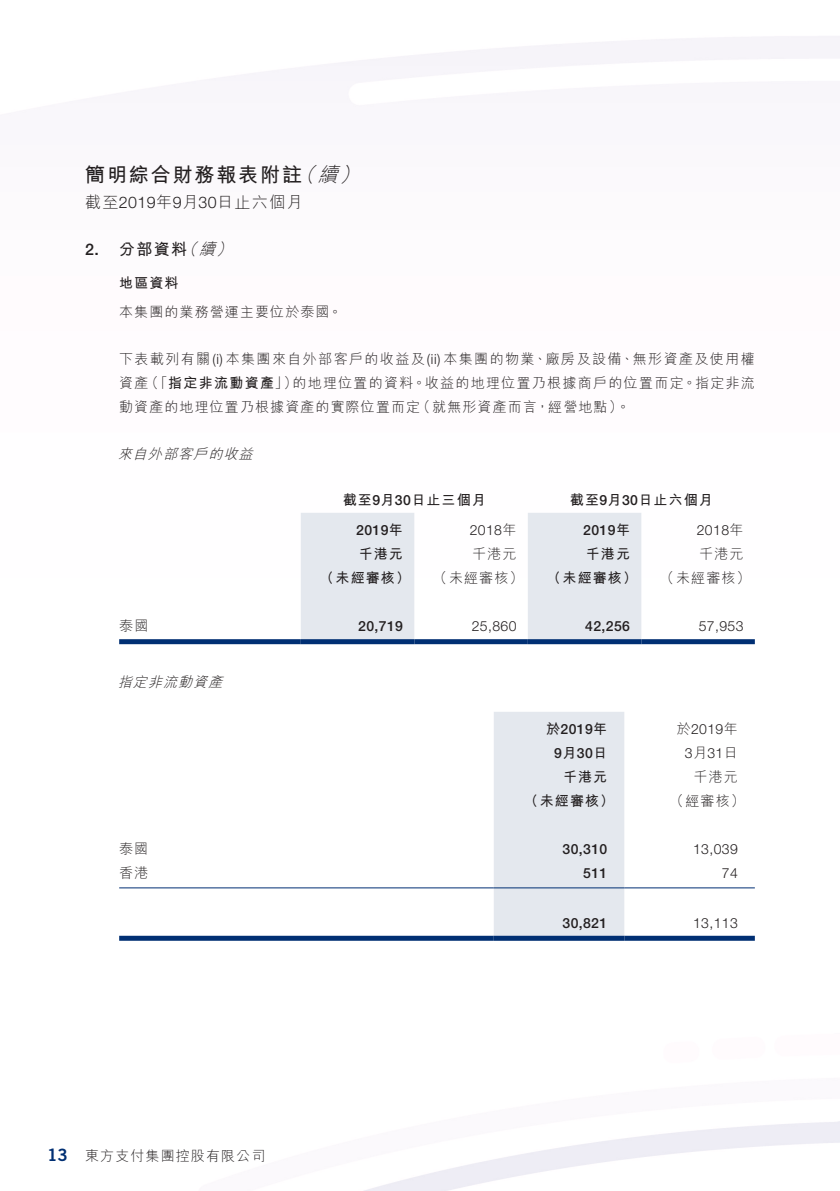
<style>
.page{position:relative;width:840px;height:1191px;background:#fff}
.page>*{position:absolute;margin:0;border:0;box-sizing:border-box;transform-origin:0 0}
.t1{font:700 20px "M Hei HK";letter-spacing:.095em;color:#231f20}
.t2{font:italic 300 20px "M Hei HK";color:#231f20}
.t3{font:17px "Trade Gothic LT Std Bd 2";color:#002f73}
.t4{font:300 16px "M Hei HK";letter-spacing:.08em;color:#231f20}
.t5{font:700 16px "M Hei HK";color:#231f20}
.t6{font:italic 300 16px "M Hei HK";color:#231f20}
.t7{font:500 16px "Helvetica Neue LT Std";color:#231f20}
.t8{font:300 14px "M Hei HK";letter-spacing:.08em;color:#231f20}
.t9{font:300 14px/24px "M Hei HK";letter-spacing:.1em;color:#231f20;text-align:right}
.t10{font:700 14px "M Hei HK";letter-spacing:.08em;color:#231f20}
.t11{font:500 14px/24px "Helvetica Neue LT Std";letter-spacing:.03em;color:#231f20;text-align:center}
.t12{font:300 14px/24px "Helvetica Neue LT Std";letter-spacing:.03em;color:#231f20;text-align:center}
.t13{font:italic 300 14px "M Hei HK";color:#231f20}
.s1{font-family:"Helvetica Neue LT Std"}
.s2{font-weight:300}
.s3{font-family:"Helvetica Neue LT Std";font-weight:500}
.s4{font-family:"M Hei HK";font-weight:700}
.s5{font-family:"M Hei HK"}
</style>
<div class="page">
<img style="left:114px;top:36px;width:725px;height:1155px">
<svg style="left:300px;top:513px;width:341px;height:126px;fill:#e4e8ee"></svg>
<div style="left:119px;top:639px;width:181px;height:5px;background:#002f73"></div>
<div style="left:300px;top:639px;width:114px;height:5px;background:#002f73"></div>
<div style="left:414px;top:639px;width:113px;height:5px;background:#002f73"></div>
<div style="left:527px;top:639px;width:114px;height:5px;background:#002f73"></div>
<div style="left:641px;top:639px;width:113px;height:5px;background:#002f73"></div>
<div style="left:493px;top:712px;width:131px;height:223px;background:#e4e8ee"></div>
<hr style="left:119px;top:887px;width:374px;height:1px;background:#002f73">
<hr style="left:493px;top:887px;width:131px;height:1px;background:#002f73">
<hr style="left:624px;top:887px;width:130px;height:1px;background:#002f73">
<div style="left:119px;top:935px;width:374px;height:5px;background:#002f73"></div>
<div style="left:493px;top:935px;width:131px;height:5px;background:#002f73"></div>
<div style="left:624px;top:935px;width:130px;height:5px;background:#002f73"></div>
<h1 class="t1" style="left:85px;top:160px;width:218px">簡明綜合財務報表附註</h1>
<p class="t4" style="left:85px;top:194px;width:218px">截至<span class="s1">2019</span>年 月<span class="s1">9 30</span>日止六個月</p>
<p class="t6" style="left:216px;top:241px;width:22px">(</p>
<h1 class="t2" style="left:295px;top:165px;width:50px">（續</h1>
<h1 class="t2" style="left:339px;top:165px;width:27px">(</h1>
<p class="t6" style="left:181px;top:241px;width:40px">（續</p>
<p class="t5" style="left:119px;top:237px;width:69px">分部資料</p>
<p class="t7" style="left:85px;top:240px;width:15px">2.</p>
<p class="t10" style="left:119px;top:272px;width:61px">地區資料</p>
<p class="t8" style="left:119px;top:305px;width:224px">本集團的業務營運主要位於泰國。</p>
<p class="t9" style="left:119px;top:346px;width:637px">下表載列有關 <span class="s1">)i(</span> 本集團來自外部客戶的收益及 <span class="s1">)i i(</span> 本集團的物業、廠房及設備、無形資產及使用權的地理位置的資料。收益的地理位置乃根據商戶的位置而定。指定非流</p>
<p class="t10" style="left:145px;top:372px;width:154px"><span class="s2">（「</span>指定非流動資產<span class="s2">」）</span></p>
<p class="t8" style="left:119px;top:375px;width:31px">資產</p>
<p class="t8" style="left:416px;top:399px;width:215px">（就無形資產而言，經營地點 。(</p>
<p class="t8" style="left:119px;top:399px;width:302px">動資產的地理位置乃根據資產的實際位置而定</p>
<p class="t13" style="left:118px;top:446px;width:140px">來自外部客戶的收益</p>
<p class="t10" style="left:342px;top:490px;width:144px">截至 月<span class="s3">9 30</span>日止三個月</p>
<p class="t10" style="left:569px;top:490px;width:144px">截至 月<span class="s3">9 30</span>日止六個月</p>
<p class="t11" style="left:356px;top:518px;width:48px">2019<span class="s4">年</span></p>
<p class="t12" style="left:469px;top:518px;width:48px">2018<span class="s5">年</span></p>
<p class="t11" style="left:583px;top:518px;width:48px">2019<span class="s4">年</span></p>
<p class="t12" style="left:696px;top:518px;width:48px">2018<span class="s5">年</span></p>
<p class="t10" style="left:358px;top:543px;width:46px">千港元</p>
<p class="t8" style="left:472px;top:547px;width:46px">千港元</p>
<p class="t10" style="left:585px;top:543px;width:46px">千港元</p>
<p class="t8" style="left:699px;top:547px;width:46px">千港元</p>
<p class="t10" style="left:319px;top:567px;width:92px">（未經審核）</p>
<p class="t8" style="left:433px;top:571px;width:92px">（未經審核）</p>
<p class="t10" style="left:546px;top:567px;width:92px">（未經審核）</p>
<p class="t8" style="left:660px;top:571px;width:92px">（未經審核(</p>
<p class="t8" style="left:119px;top:619px;width:31px">泰國</p>
<p class="t11" style="left:358px;top:614px;width:46px">20,719</p>
<p class="t12" style="left:471px;top:614px;width:46px">25,860</p>
<p class="t11" style="left:585px;top:614px;width:46px">42,256</p>
<p class="t12" style="left:698px;top:614px;width:46px">57,953</p>
<p class="t13" style="left:118px;top:675px;width:110px">指定非流動資產</p>
<p class="t11" style="left:546px;top:717px;width:63px"><span class="s4">於</span>2019<span class="s4">年月</span>9 30<span class="s4">日</span></p>
<p class="t12" style="left:676px;top:716px;width:63px"><span class="s5">於</span>2019<span class="s5">年月</span>3 31<span class="s5">日</span></p>
<p class="t8" style="left:693px;top:769px;width:46px">千港元</p>
<p class="t10" style="left:562px;top:766px;width:46px">千港元</p>
<p class="t10" style="left:523px;top:790px;width:92px">（未經審核）</p>
<p class="t8" style="left:669px;top:793px;width:77px">（經審核(</p>
<p class="t8" style="left:119px;top:841px;width:31px">泰國</p>
<p class="t11" style="left:562px;top:837px;width:46px">30,310</p>
<p class="t12" style="left:692px;top:836px;width:46px">13,039</p>
<p class="t8" style="left:119px;top:865px;width:31px">香港</p>
<p class="t11" style="left:583px;top:861px;width:26px">511</p>
<p class="t12" style="left:721px;top:860px;width:17px">74</p>
<p class="t11" style="left:562px;top:910px;width:46px">30,821</p>
<p class="t12" style="left:692px;top:910px;width:46px">13,113</p>
<p class="t3" style="left:47px;top:1144px;width:22px">13</p>
<p class="t8" style="left:85px;top:1148px;width:182px">東方支付集團控股有限公司</p>
</div>
